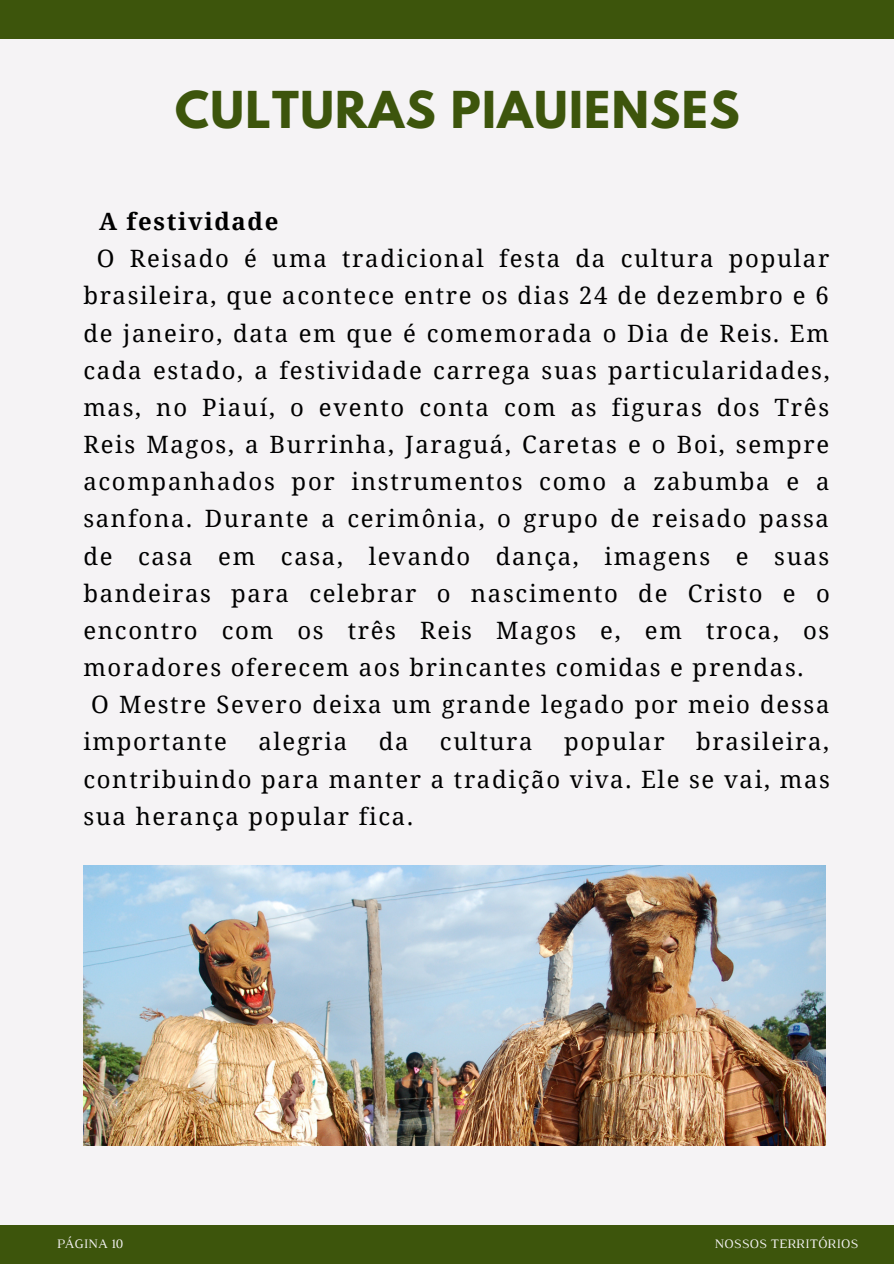
<style>
.page{position:relative;width:894px;height:1264px;background:#fff}
.page>*{position:absolute;margin:0;border:0;box-sizing:border-box;transform-origin:0 0}
.t1{font:700 45px "League Spartan";letter-spacing:.03em;color:#3d550c}
.t2{font:23.85px/37.2px "Noto Serif";letter-spacing:.07em;color:#000;text-align:justify}
.t3{font:700 23.85px "Noto Serif";letter-spacing:.07em;color:#000}
.t4{font:13.2px "Luthier";color:#f5f3f5}
</style>
<div class="page">
<div style="left:0;top:0;width:893px;height:1263px;background:#f5f3f5"></div>
<div style="left:0;top:1224px;width:893px;height:39px;background:#3d550c"></div>
<div style="left:0;top:0;width:893px;height:39px;background:#3d550c"></div>
<img style="left:83px;top:865px;width:742px;height:280px">
<p class="t1" style="left:175px;top:87px;width:565px">CULTURAS PIAUIENSES</p>
<p class="t3" style="left:99px;top:204px;width:181px">A festividade</p>
<p class="t2" style="left:83px;top:239px;width:747px;text-indent:13px">O Reisado é uma tradicional festa da cultura popular brasileira, que acontece entre os dias 24 de dezembro e 6 de janeiro, data em que é comemorada o Dia de Reis. Em cada estado, a festividade carrega suas particularidades, mas, no Piauí, o evento conta com as figuras dos Três Reis Magos, a Burrinha, Jaraguá, Caretas e o Boi, sempre acompanhados por instrumentos como a zabumba e a sanfona. Durante a cerimônia, o grupo de reisado passa de casa em casa, levando dança, imagens e suas bandeiras para celebrar o nascimento de Cristo e o encontro com os três Reis Magos e, em troca, os moradores oferecem aos brincantes comidas e prendas.</p>
<p class="t2" style="left:83px;top:685px;width:747px;text-indent:8px">O Mestre Severo deixa um grande legado por meio dessa importante</p>
<p class="t2" style="left:83px;top:722px;width:747px;text-indent:612px">brasileira, contribuindo para manter a tradição viva. Ele se vai, mas sua herança popular fica.</p>
<p class="t2" style="left:258px;top:722px;width:90px">alegria</p>
<p class="t2" style="left:378px;top:722px;width:31px">da</p>
<p class="t2" style="left:440px;top:722px;width:94px">cultura</p>
<p class="t2" style="left:564px;top:722px;width:102px">popular</p>
<p class="t4" style="left:57px;top:1239px;width:68px">PÁGINA 10</p>
<p class="t4" style="left:714px;top:1238px;width:145px">NOSSOS TERRITÓRIOS</p>
</div>
